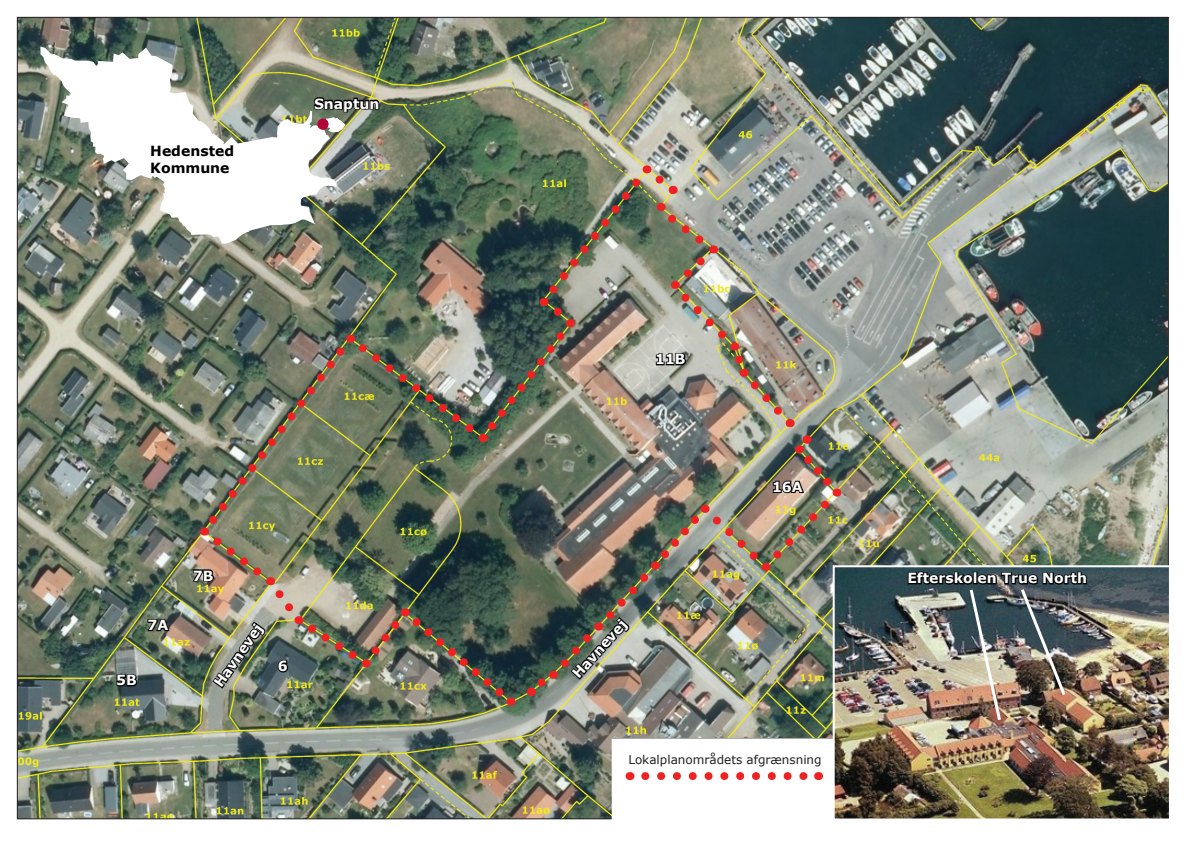
<style>
.page{position:relative;width:1191px;height:842px;background:#fff}
.page>*{position:absolute;margin:0;border:0;box-sizing:border-box;transform-origin:0 0}
.t1{font:700 14px "Verdana";color:#fff}
.t2{font:700 14px/16.8px "Verdana";color:#000}
.t3{font:12px "Verdana";color:#231f20}
</style>
<div class="page">
<img style="left:19px;top:19px;width:1147px;height:798px">
<img style="left:835px;top:568px;width:332px;height:249px">
<div style="left:832px;top:565px;width:338px;height:255px;border:2px solid #fff"></div>
<div style="left:613px;top:740px;width:219px;height:79px;background:#fff"></div>
<div style="left:611px;top:738px;width:222px;height:83px;border:3px solid #fff"></div>
<img style="left:906px;top:569px;width:182px;height:154px">
<svg style="left:645px;top:772px;width:163px;height:8px"></svg>
<svg style="left:145px;top:616px;width:26px;height:16px"></svg>
<svg style="left:115px;top:673px;width:24px;height:15px"></svg>
<img style="left:191px;top:163px;width:651px;height:545px">
<svg style="left:39px;top:43px;width:298px;height:201px"></svg>
<svg style="left:307px;top:96px;width:73px;height:37px;background:#717365"></svg>
<p class="t2" style="left:150px;top:142px;width:85px">Hedensted<br>Kommune</p>
<p class="t1" style="left:314px;top:93px;width:67px">Snaptun</p>
<p class="t1" style="left:147px;top:615px;width:22px">7A</p>
<p class="t1" style="left:116px;top:670px;width:22px">5B</p>
<p class="t1" style="left:193px;top:565px;width:22px">7B</p>
<p class="t1" style="left:209px;top:680px;width:75px;rotate:-55deg">Havnevej</p>
<p class="t1" style="left:278px;top:656px;width:11px">6</p>
<p class="t1" style="left:655px;top:349px;width:32px">11B</p>
<p class="t1" style="left:567px;top:669px;width:75px;rotate:-48deg">Havnevej</p>
<p class="t1" style="left:772px;top:477px;width:32px">16A</p>
<p class="t3" style="left:628px;top:752px;width:195px">Lokalplanområdets afgrænsning</p>
<p class="t1" style="left:907px;top:568px;width:181px">Efterskolen True North</p>
</div>
